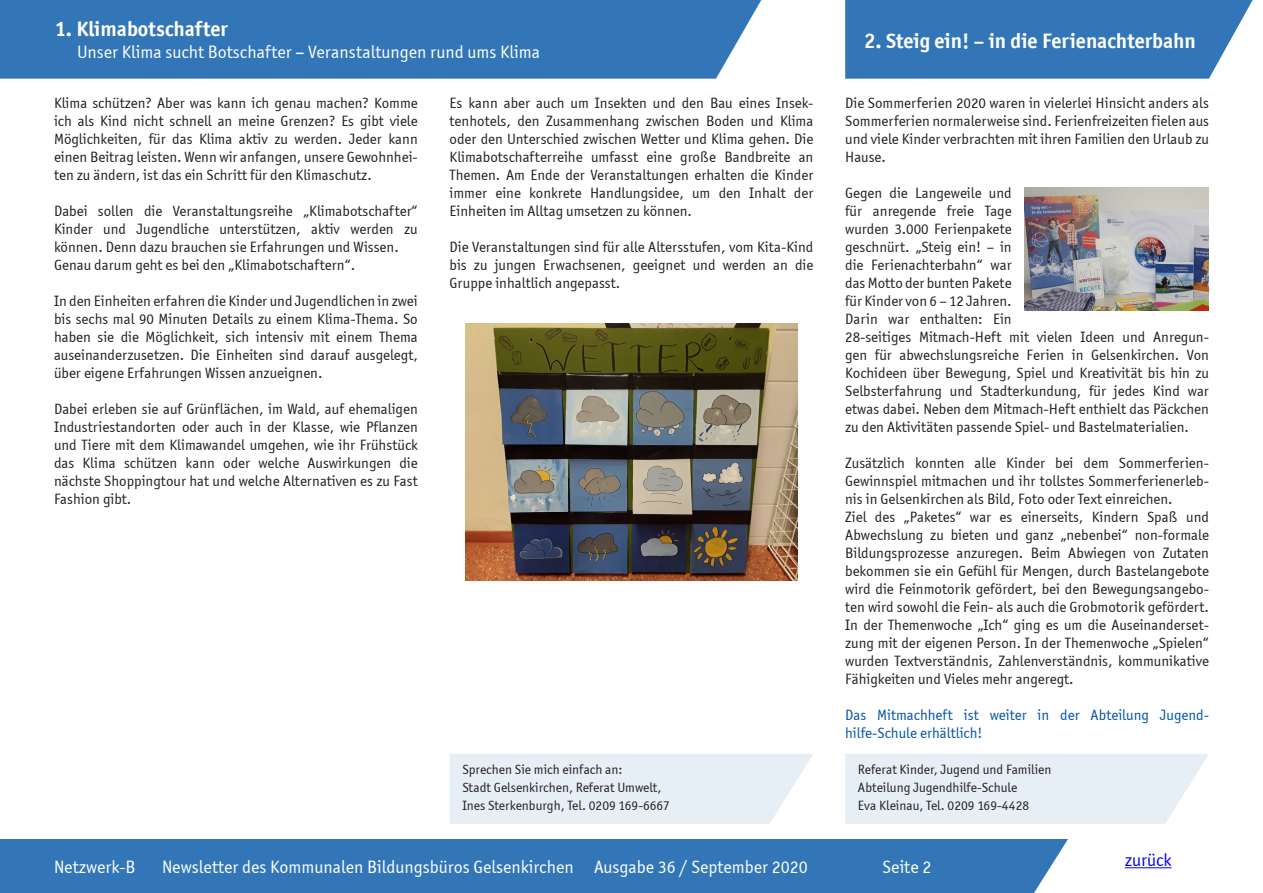
<style>
.page{position:relative;width:1263px;height:893px;background:#fff}
.page>*{position:absolute;margin:0;border:0;box-sizing:border-box;transform-origin:0 0}
.t1{font:700 21px "Officina Sans ITC";color:#fff}
.t2{font:18px "Officina Sans ITC Boo";color:#fff}
.t3{font:18px "Officina Sans OSITCTT Book";color:#fff}
.t4{font:18px "Officina Sans ITC Boo";color:#00f}
.t5{font:15px/18px "Officina Sans ITC Boo";color:#231f20;text-align:justify}
.t6{font:15px/18px "Officina Sans ITC Boo";color:#0154a6}
.t7{font:13.5px "Officina Sans ITC Boo";color:#231f20}
</style>
<div class="page">
<div style="left:0;top:839px;width:1068px;height:54px;background:#3376b7"></div>
<hr style="left:1125px;top:867px;width:46px;height:1px;background:#00f">
<div style="left:0;top:0;width:761px;height:79px;background:#3376b7"></div>
<img style="left:1024px;top:187px;width:185px;height:123px">
<div style="left:450px;top:754px;width:363px;height:70px;background:#e6eef6"></div>
<div style="left:845px;top:754px;width:364px;height:70px;background:#e6eef6"></div>
<svg style="left:845px;top:0;width:408px;height:79px;background:#3d7dba"></svg>
<img style="left:466px;top:324px;width:331px;height:257px">
<p class="t1" style="left:55px;top:16px;width:174px">1. Klimabotschafter</p>
<p class="t3" style="left:77px;top:41px;width:465px">Unser Klima sucht Botschafter – Veranstaltungen rund ums Klima</p>
<p class="t5" style="left:54px;top:94px;width:365px">Klima schützen? Aber was kann ich genau machen? Komme ich als Kind nicht schnell an meine Grenzen? Es gibt viele Möglichkeiten, für das Klima aktiv zu werden. Jeder kann einen Beitrag leisten. Wenn wir anfangen, unsere Gewohnhei&shy;ten zu ändern, ist das ein Schritt für den Klimaschutz.</p>
<p class="t5" style="left:54px;top:202px;width:365px">Dabei sollen die Veranstaltungsreihe „Klimabotschafter“ Kinder und Jugendliche unterstützen, aktiv werden zu können. Denn dazu brauchen sie Erfahrungen und Wissen.</p>
<p class="t5" style="left:54px;top:256px;width:303px">Genau darum geht es bei den „Klimabotschaftern“.</p>
<p class="t5" style="left:54px;top:292px;width:365px">In den Einheiten erfahren die Kinder und Jugendlichen in zwei bis sechs mal 90 Minuten Details zu einem Klima-Thema. So haben sie die Möglichkeit, sich intensiv mit einem Thema auseinanderzusetzen. Die Einheiten sind darauf ausgelegt, über eigene Erfahrungen Wissen anzueignen.</p>
<p class="t5" style="left:54px;top:400px;width:365px">Dabei erleben sie auf Grünflächen, im Wald, auf ehemaligen Industriestandorten oder auch in der Klasse, wie Pflanzen und Tiere mit dem Klimawandel umgehen, wie ihr Frühstück das Klima schützen kann oder welche Auswirkungen die nächste Shoppingtour hat und welche Alternativen es zu Fast Fashion gibt.</p>
<p class="t5" style="left:450px;top:94px;width:365px">Es kann aber auch um Insekten und den Bau eines Insek&shy;tenhotels, den Zusammenhang zwischen Boden und Klima oder den Unterschied zwischen Wetter und Klima gehen. Die Klimabotschafterreihe umfasst eine große Bandbreite an Themen. Am Ende der Veranstaltungen erhalten die Kinder immer eine konkrete Handlungsidee, um den Inhalt der Einheiten im Alltag umsetzen zu können.</p>
<p class="t5" style="left:450px;top:238px;width:365px">Die Veranstaltungen sind für alle Altersstufen, vom Kita-Kind bis zu jungen Erwachsenen, geeignet und werden an die Gruppe inhaltlich angepasst.</p>
<p class="t7" style="left:462px;top:762px;width:162px">Sprechen Sie mich einfach an:</p>
<p class="t7" style="left:462px;top:780px;width:201px">Stadt Gelsenkirchen, Referat Umwelt,</p>
<p class="t7" style="left:462px;top:798px;width:209px">Ines Sterkenburgh, Tel. 0209 169-6667</p>
<p class="t1" style="left:864px;top:28px;width:333px">2. Steig ein! – in die Ferienachterbahn</p>
<p class="t5" style="left:845px;top:94px;width:365px">Die Sommerferien 2020 waren in vielerlei Hinsicht anders als Sommerferien normalerweise sind. Ferienfreizeiten fielen aus und viele Kinder verbrachten mit ihren Familien den Urlaub zu Hause.</p>
<p class="t5" style="left:845px;top:184px;width:365px;text-align:left">Gegen die Langeweile und<br>für anregende freie Tage<br>wurden 3.000 Ferienpakete<br>geschnürt. „Steig ein! – in<br>die Ferienachterbahn“ war<br>das Motto der bunten Pakete<br>für Kinder von 6 – 12 Jahren.<br>Darin war enthalten: Ein<br>28-seitiges Mitmach-Heft mit vielen Ideen und Anregun&shy;gen für abwechslungsreiche Ferien in Gelsenkirchen. Von Kochideen über Bewegung, Spiel und Kreativität bis hin zu Selbsterfahrung und Stadterkundung, für jedes Kind war etwas dabei. Neben dem Mitmach-Heft enthielt das Päckchen zu den Aktivitäten passende Spiel- und Bastelmaterialien.</p>
<p class="t5" style="left:845px;top:454px;width:365px">Zusätzlich konnten alle Kinder bei dem Sommerferien-Gewinnspiel mitmachen und ihr tollstes Sommerferienerleb&shy;nis in Gelsenkirchen als Bild, Foto oder Text einreichen.</p>
<p class="t5" style="left:845px;top:508px;width:365px">Ziel des „Paketes“ war es einerseits, Kindern Spaß und Abwechslung zu bieten und ganz „nebenbei“ non-formale Bildungsprozesse anzuregen. Beim Abwiegen von Zutaten bekommen sie ein Gefühl für Mengen, durch Bastelangebote wird die Feinmotorik gefördert, bei den Bewegungsangebo&shy;ten wird sowohl die Fein- als auch die Grobmotorik gefördert.<br>In der Themenwoche „Ich“ ging es um die Auseinanderset&shy;zung mit der eigenen Person. In der Themenwoche „Spielen“ wurden Textverständnis, Zahlenverständnis, kommunikative Fähigkeiten und Vieles mehr angeregt.</p>
<p class="t6" style="left:845px;top:706px;width:365px">Das Mitmachheft ist weiter in der Abteilung Jugend&shy;hilfe-Schule erhältlich!</p>
<p class="t7" style="left:858px;top:762px;width:195px">Referat Kinder, Jugend und Familien</p>
<p class="t7" style="left:858px;top:780px;width:161px">Abteilung Jugendhilfe-Schule</p>
<p class="t7" style="left:858px;top:798px;width:173px">Eva Kleinau, Tel. 0209 169-4428</p>
<p class="t2" style="left:54px;top:856px;width:83px">Netzwerk-B</p>
<p class="t2" style="left:162px;top:856px;width:647px">Newsletter des Kommunalen Bildungsbüros Gelsenkirchen Ausgabe 36 / September 2020</p>
<p class="t2" style="left:883px;top:856px;width:50px">Seite 2</p>
<p class="t4" style="left:1125px;top:850px;width:48px">zurück</p>
</div>
